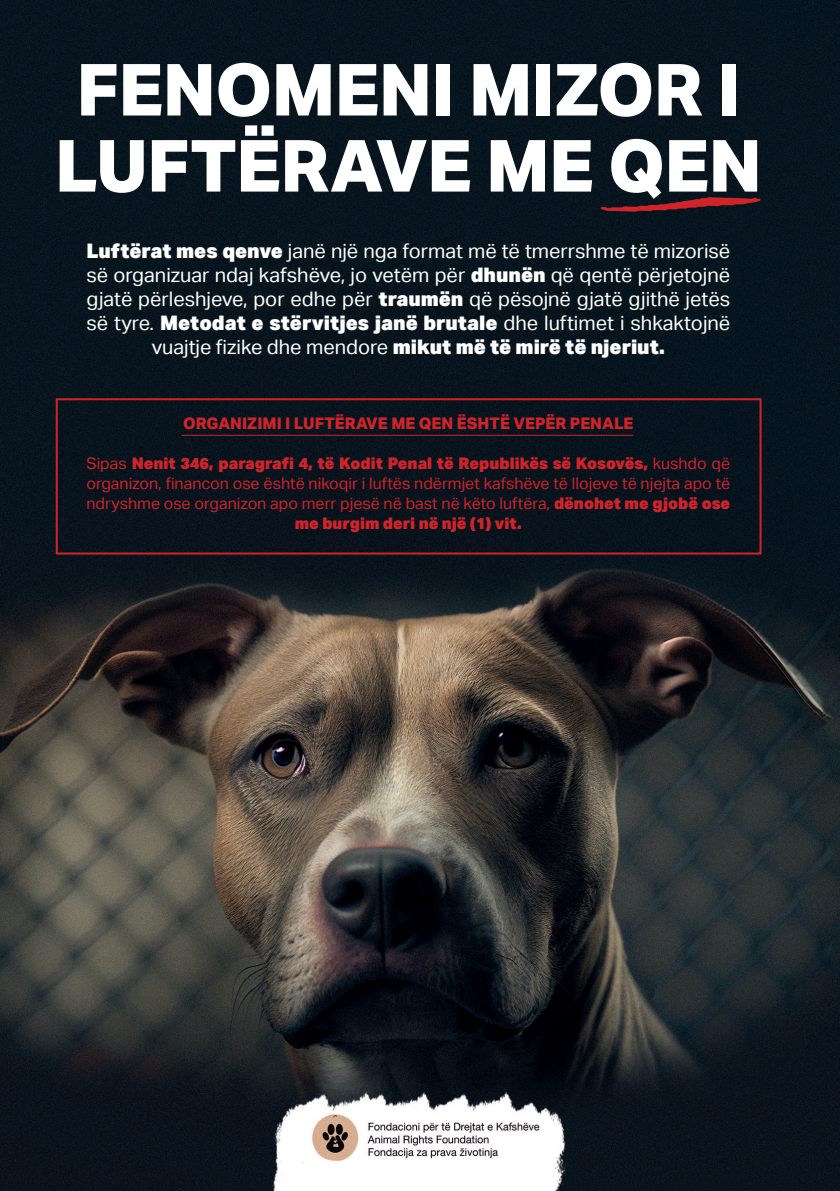
<style>
.page{position:relative;width:840px;height:1191px;background:#fff}
.page>*{position:absolute;margin:0;border:0;box-sizing:border-box;transform-origin:0 0}
.t1{font:800 72px/76px "Aktiv Grotesk";letter-spacing:-.01em;color:#fff}
.t2{font:20px/24px "Aktiv Grotesk";color:#fff;text-align:center}
.t3{font:16px/20px "Aktiv Grotesk";color:#d1232a;text-align:center}
.t4{font:800 16px "Aktiv Grotesk";color:#d1232a}
.s1{font-weight:900}
</style>
<div class="page">
<img style="left:0;top:0;width:839px;height:1191px">
<div style="left:56px;top:398px;width:705px;height:156px;border:2px solid #d1232a"></div>
<hr style="left:181px;top:435px;width:452px;height:1px;background:#d1232a">
<svg style="left:600px;top:197px;width:160px;height:15px;background:#551a22"></svg>
<h1 class="t1" style="left:55px;top:53px;width:708px">FENOMENI MIZOR I<br>LUFTËRAVE ME QEN</h1>
<p class="t2" style="left:86px;top:239px;width:645px"><span class="s1">Luftërat mes qenve</span> janë një nga format më të tmerrshme të mizorisë së organizuar ndaj kafshëve, jo vetëm për <span class="s1">dhunën</span> që qentë përjetojnë gjatë përleshjeve, por edhe për <span class="s1">traumën</span> që pësojnë gjatë gjithë jetës së tyre. <span class="s1">Metodat e stërvitjes janë brutale</span> dhe luftimet i shkaktojnë vuajtje fizike dhe mendore <span class="s1">mikut më të mirë të njeriut.</span></p>
<p class="t4" style="left:183px;top:414px;width:451px">ORGANIZIMI I LUFTËRAVE ME QEN ËSHTË VEPËR PENALE</p>
<p class="t3" style="left:86px;top:453px;width:645px">Sipas <span class="s1">Nenit 346, paragrafi 4, të Kodit Penal të Republikës së Kosovës,</span> kushdo që organizon, financon ose është nikoqir i luftës ndërmjet kafshëve të llojeve të njejta apo të ndryshme ose organizon apo merr pjesë në bast në këto luftëra, <span class="s1">dënohet me gjobë ose me burgim deri në një (1) vit.</span></p>
</div>
